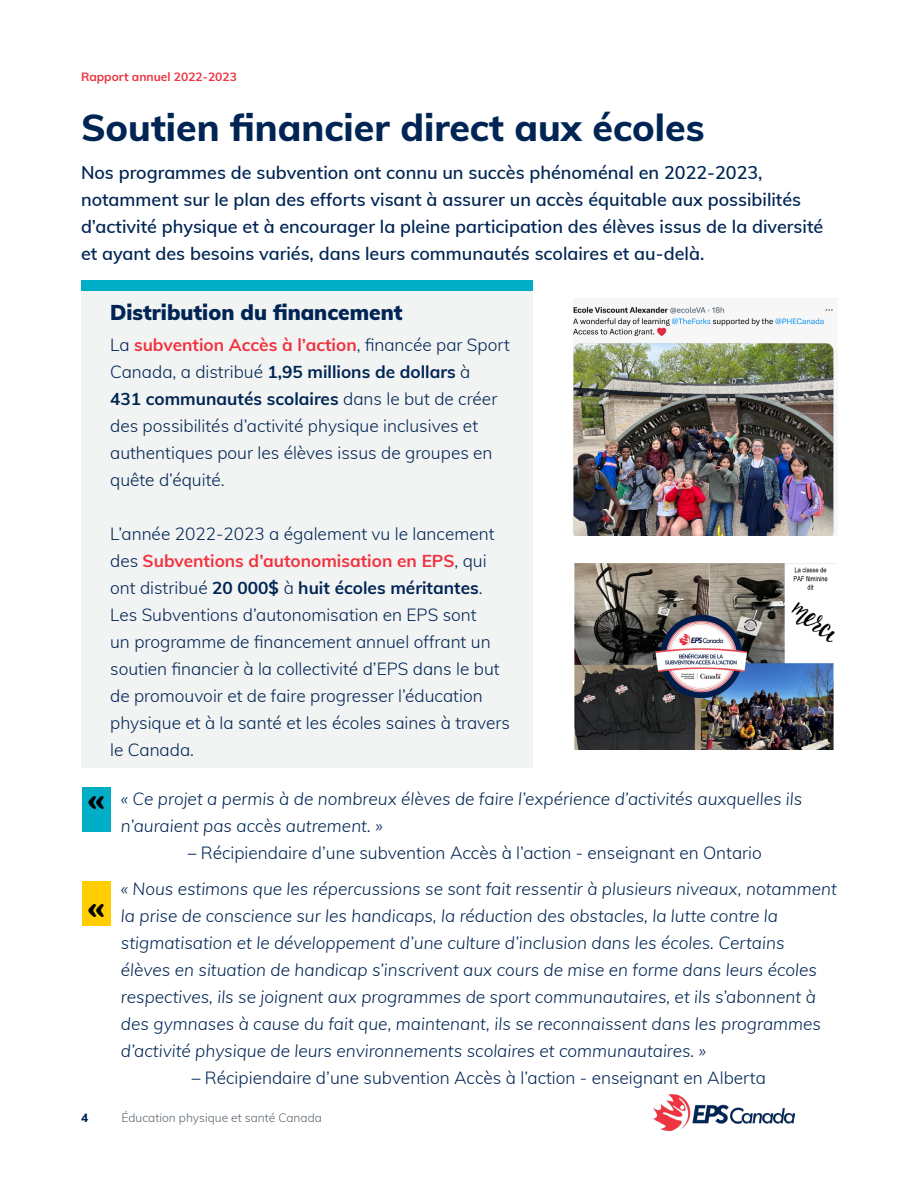
<style>
.page{position:relative;width:918px;height:1188px;background:#fff}
.page>*{position:absolute;margin:0;border:0;box-sizing:border-box;transform-origin:0 0}
.t1{font:800 37.5px "Muli";color:#002554}
.t2{font:900 30px "Cooper";color:#000}
.t3{font:900 21px "Muli";color:#002554}
.t4{font:600 18px/27px "Muli";color:#002554}
.t5{font:300 17.25px/27px "Muli";color:#002554}
.t6{font:italic 300 17.25px/27px "Muli";color:#002554}
.t7{font:300 12px "Muli";color:#5b6770}
.t8{font:700 12px "Muli";color:#ef3340}
.t9{font:800 12px "Muli";color:#002554}
.s1{font-weight:700;color:#ef3340}
.s2{font-weight:700}
</style>
<div class="page">
<div style="left:81px;top:280px;width:452px;height:10px;background:#00aec7"></div>
<div style="left:81px;top:290px;width:452px;height:478px;background:#f2f3f3"></div>
<img style="left:574px;top:306px;width:260px;height:229px">
<img style="left:574px;top:563px;width:263px;height:187px">
<div style="left:82px;top:788px;width:28px;height:44px;background:#00aec7"></div>
<div style="left:82px;top:881px;width:28px;height:45px;background:#ffcd00"></div>
<img style="left:653px;top:1095px;width:142px;height:35px">
<p class="t8" style="left:81px;top:68px;width:157px">Rapport annuel 2022-2023</p>
<h1 class="t1" style="left:81px;top:100px;width:625px">Soutien financier direct aux écoles</h1>
<p class="t4" style="left:81px;top:158px;width:744px">Nos programmes de subvention ont connu un succès phénoménal en 2022-2023, notamment sur le plan des efforts visant à assurer un accès équitable aux possibilités d’activité physique et à encourager la pleine participation des élèves issus de la diversité et ayant des besoins variés, dans leurs communautés scolaires et au-delà.</p>
<p class="t3" style="left:110px;top:297px;width:294px">Distribution du financement</p>
<p class="t5" style="left:110px;top:330px;width:401px">La <span class="s1">subvention Accès à l’action</span>, financée par Sport Canada, a distribué <span class="s2">1,95 millions de dollars</span> à<br><span class="s2">431 communautés scolaires</span> dans le but de créer des possibilités d’activité physique inclusives et authentiques pour les élèves issus de groupes en quête d’équité.</p>
<p class="t5" style="left:110px;top:519px;width:401px">L’année 2022-2023 a également vu le lancement des <span class="s1">Subventions d’autonomisation en EPS</span>, qui ont distribué <span class="s2">20 000$</span> à <span class="s2">huit écoles méritantes</span>.<br>Les Subventions d’autonomisation en EPS sont<br>un programme de financement annuel offrant un soutien financier à la collectivité d’EPS dans le but de promouvoir et de faire progresser l’éducation physique et à la santé et les écoles saines à travers le Canada.</p>
<p class="t6" style="left:121px;top:785px;width:683px">« Ce projet a permis à de nombreux élèves de faire l’expérience d’activités auxquelles ils n’auraient pas accès autrement. »</p>
<p class="t5" style="left:188px;top:839px;width:576px">– Récipiendaire d’une subvention Accès à l’action - enseignant en Ontario</p>
<p class="t6" style="left:121px;top:874px;width:717px">« Nous estimons que les répercussions se sont fait ressentir à plusieurs niveaux, notamment la prise de conscience sur les handicaps, la réduction des obstacles, la lutte contre la stigmatisation et le développement d’une culture d’inclusion dans les écoles. Certains élèves en situation de handicap s’inscrivent aux cours de mise en forme dans leurs écoles respectives, ils se joignent aux programmes de sport communautaires, et ils s’abonnent à des gymnases à cause du fait que, maintenant, ils se reconnaissent dans les programmes d’activité physique de leurs environnements scolaires et communautaires. »</p>
<p class="t5" style="left:192px;top:1063px;width:576px">– Récipiendaire d’une subvention Accès à l’action - enseignant en Alberta</p>
<h2 class="t2" style="left:88px;top:782px;width:18px">«</h2>
<h2 class="t2" style="left:88px;top:890px;width:18px">«</h2>
<p class="t9" style="left:81px;top:1109px;width:9px">4</p>
<p class="t7" style="left:122px;top:1109px;width:202px">Éducation physique et santé Canada</p>
</div>
